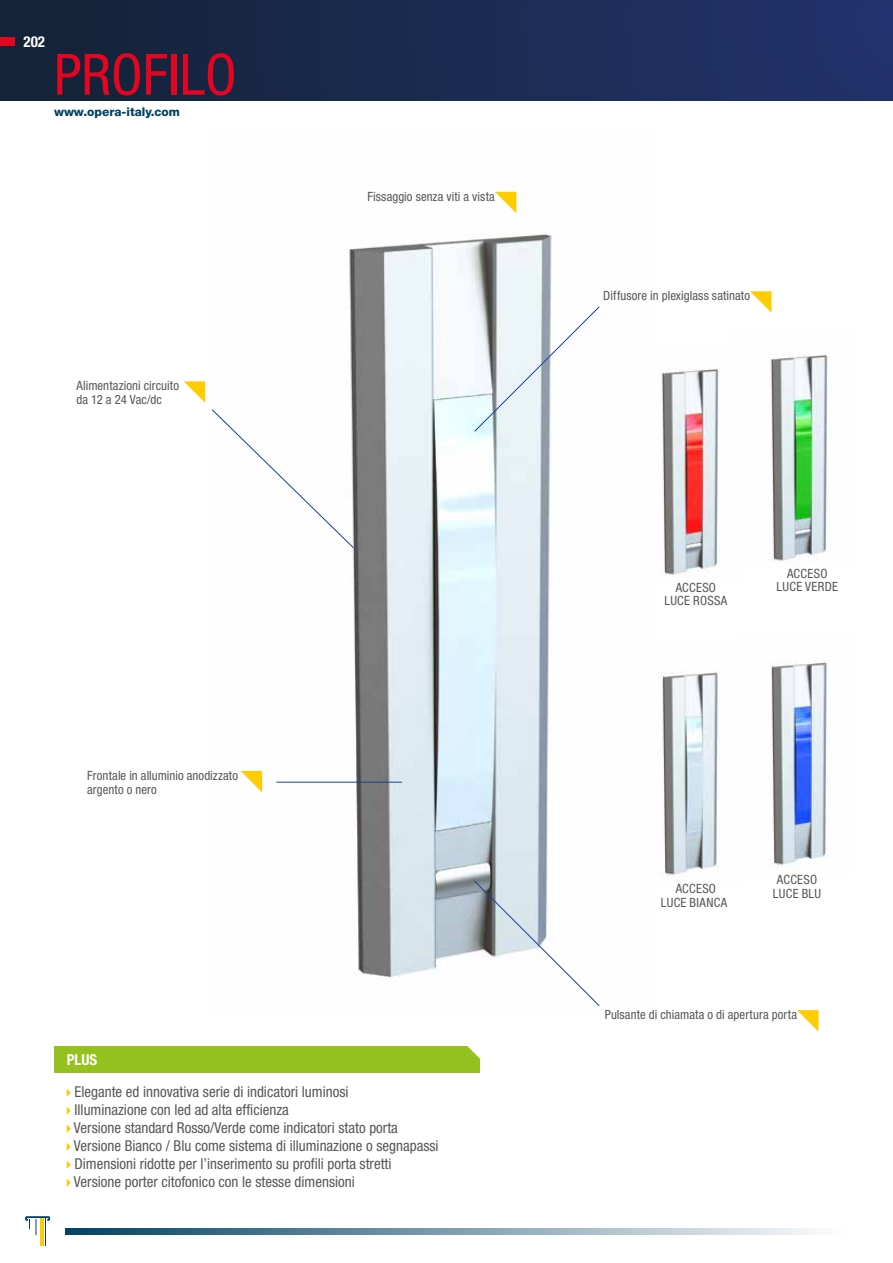
<style>
.page{position:relative;width:893px;height:1263px;background:#fff}
.page>*{position:absolute;margin:0;border:0;box-sizing:border-box;transform-origin:0 0}
.t1{font:condensed 57px "Helvetica Neue LT Pro";color:#e40521}
.t2{font:condensed 15px/18px "Helvetica Neue LT Pro";color:#575756}
.t3{font:700 condensed 15px "Helvetica Neue LT Std";color:#fff}
.t4{font:condensed 12.75px/13.5px "Helvetica Neue LT Pro";letter-spacing:.01em;color:#575756;text-align:center}
.t5{font:800 12px "Helvetica Neue LT Std";color:#004161}
</style>
<div class="page">
<div style="left:0;top:0;width:892px;height:100px;background:linear-gradient(to right,#132336,#22336d)"></div>
<svg style="left:25px;top:1216px;width:25px;height:30px"></svg>
<svg style="left:65px;top:1228px;width:751px;height:6px;background:#7a9cac"></svg>
<img style="left:240px;top:191px;width:312px;height:792px">
<img style="left:661px;top:369px;width:58px;height:206px">
<img style="left:770px;top:355px;width:58px;height:206px">
<img style="left:771px;top:660px;width:57px;height:207px">
<img style="left:662px;top:670px;width:57px;height:207px">
<div style="left:0;top:37px;width:15px;height:8px;background:#e40521"></div>
<svg style="left:474px;top:306px;width:126px;height:126px"></svg>
<hr style="left:276px;top:782px;width:126px;height:1px;background:#164194">
<svg style="left:212px;top:409px;width:142px;height:140px"></svg>
<svg style="left:474px;top:880px;width:126px;height:126px"></svg>
<svg style="left:184px;top:381px;width:21px;height:22px"></svg>
<svg style="left:241px;top:771px;width:21px;height:21px"></svg>
<svg style="left:797px;top:1010px;width:21px;height:21px"></svg>
<svg style="left:750px;top:291px;width:21px;height:21px"></svg>
<svg style="left:495px;top:192px;width:21px;height:21px"></svg>
<div style="left:54px;top:1046px;width:425px;height:27px;background:#95c11f"></div>
<svg style="left:67px;top:1089px;width:4px;height:8px"></svg>
<svg style="left:67px;top:1107px;width:4px;height:8px"></svg>
<svg style="left:67px;top:1125px;width:4px;height:8px"></svg>
<svg style="left:67px;top:1143px;width:4px;height:8px"></svg>
<svg style="left:67px;top:1161px;width:4px;height:8px"></svg>
<svg style="left:67px;top:1179px;width:4px;height:8px"></svg>
<svg style="left:467px;top:1046px;width:13px;height:13px"></svg>
<p class="t3" style="left:24px;top:32px;width:23px">202</p>
<h1 class="t1" style="left:54px;top:42px;width:184px">PROFILO</h1>
<p class="t5" style="left:54px;top:104px;width:128px">www.opera-italy.com</p>
<p class="t4" style="left:77px;top:379px;width:104px;text-align:left">Alimentazioni circuito da 12 a 24 Vac/dc</p>
<p class="t4" style="left:367px;top:190px;width:129px">Fissaggio senza viti a vista</p>
<p class="t4" style="left:87px;top:769px;width:152px;text-align:left">Frontale in alluminio anodizzato argento o nero</p>
<p class="t3" style="left:67px;top:1050px;width:32px">PLUS</p>
<p class="t2" style="left:74px;top:1082px;width:366px">Elegante ed innovativa serie di indicatori luminosi<br>Illuminazione con led ad alta efficienza<br>Versione standard Rosso/Verde come indicatori stato porta Versione Bianco / Blu come sistema di illuminazione o segnapassi Dimensioni ridotte per l’inserimento su profili porta stretti Versione porter citofonico con le stesse dimensioni</p>
<p class="t4" style="left:603px;top:289px;width:148px">Diffusore in plexiglass satinato</p>
<p class="t4" style="left:664px;top:580px;width:64px">ACCESO<br>LUCE ROSSA</p>
<p class="t4" style="left:776px;top:567px;width:63px">ACCESO<br>LUCE VERDE</p>
<p class="t4" style="left:661px;top:882px;width:68px">ACCESO<br>LUCE BIANCA</p>
<p class="t4" style="left:773px;top:873px;width:50px">ACCESO<br>LUCE BLU</p>
<p class="t4" style="left:605px;top:1008px;width:194px">Pulsante di chiamata o di apertura porta</p>
</div>
